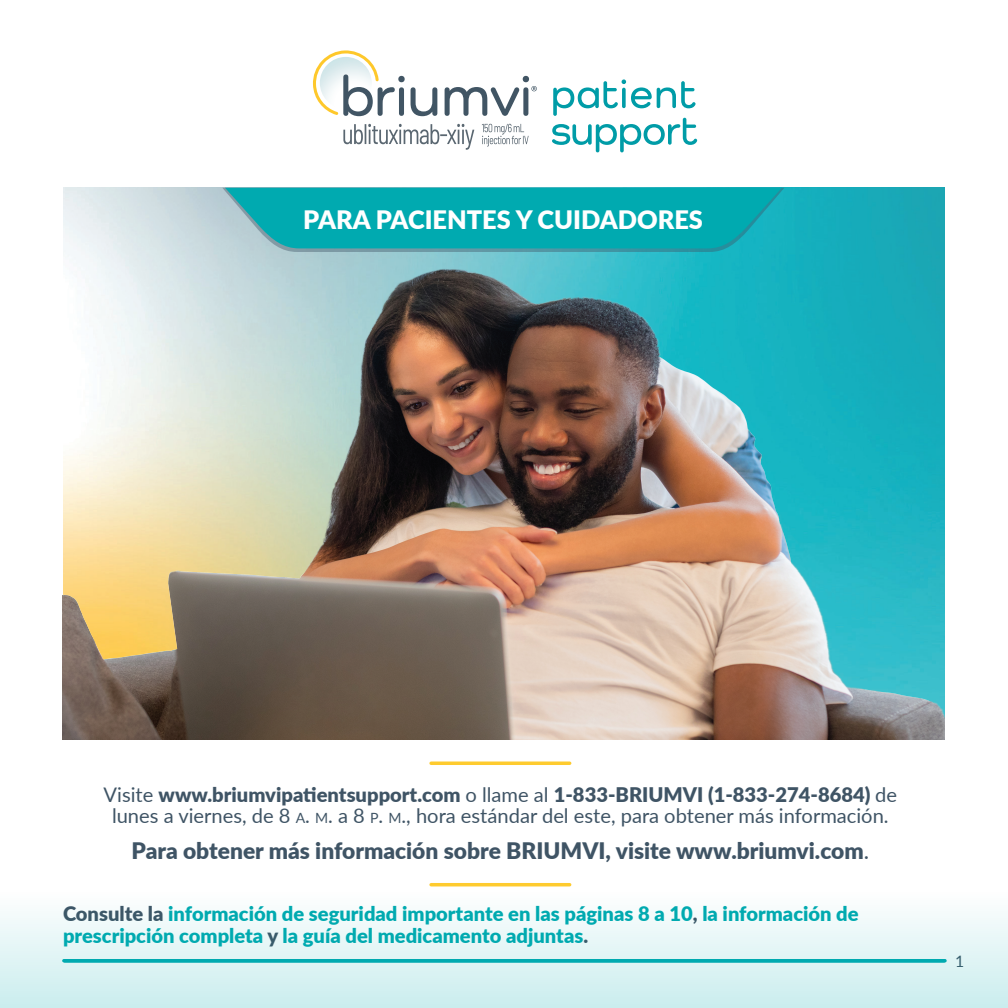
<style>
.page{position:relative;width:1008px;height:1008px;background:#fff}
.page>*{position:absolute;margin:0;border:0;box-sizing:border-box;transform-origin:0 0}
.Body_copy{font:900 25.38px "Lato";color:#fff}
.Body_copy-2{font:900 22.75px "Lato";color:#3f5465}
.Body_copy-3{font:20.12px/21.9px "Lato";color:#3f5465;text-align:center}
.t1{font:900 20.12px/21.9px "Lato";color:#00aab0}
.t2{font:15.75px "Lato";color:#3f5465}
.s1{font-weight:900}
.s2{font-size:14.17px}
.s3{font-style:inherit}
.s4{font-weight:400}
.s5{color:#3f5465}
</style>
<div class="page">
<div style="left:0;top:890px;width:1008px;height:118px;background:linear-gradient(to bottom,#fefefe,#c6eced)"></div>
<hr style="left:65px;top:959px;width:880px;height:3px;background:#00aab0">
<img style="left:63px;top:188px;width:882px;height:34px">
<hr style="left:431px;top:762px;width:139px;height:3px;background:#fecb2f">
<hr style="left:431px;top:883px;width:139px;height:3px;background:#fecb2f">
<div style="left:222px;top:188px;width:562px;height:34px;background:#00aab0"></div>
<img style="left:62px;top:222px;width:883px;height:517px">
<div style="left:398px;top:76px;width:7px;height:6px;background:#415564;border-radius:50%"></div>
<svg style="left:313px;top:50px;width:82px;height:66px"></svg>
<svg style="left:411px;top:87px;width:26px;height:29px"></svg>
<div style="left:399px;top:87px;width:5px;height:29px;background:#415564;border-radius:3px"></div>
<svg style="left:343px;top:124px;width:131px;height:26px"></svg>
<svg style="left:482px;top:124px;width:47px;height:23px"></svg>
<svg style="left:552px;top:79px;width:145px;height:73px"></svg>
<svg style="left:445px;top:76px;width:92px;height:40px"></svg>
<p class="Body_copy" style="left:303px;top:200px;width:401px">PARA PACIENTES Y CUIDADORES</p>
<p class="Body_copy-3" style="left:104px;top:782px;width:795px">Visite <span class="s1">www.briumvipatientsupport.com</span> o llame al <span class="s1">1-833-BRIUMVI (1-833-274-8684)</span> de lunes a viernes, de 8 <span class="s2">A</span><span class="s3">.</span> <span class="s2">M</span><span class="s3">.</span> a 8 <span class="s2">P</span><span class="s3">.</span> <span class="s2">M</span><span class="s3">.,</span> hora estándar del este, para obtener más información.</p>
<p class="Body_copy-2" style="left:132px;top:833px;width:739px">Para obtener más información sobre BRIUMVI, visite www.briumvi.com<span class="s4">.</span></p>
<p class="t1" style="left:63px;top:902px;width:797px"><span class="s5">Consulte la</span> información de seguridad importante en las páginas 8 a 10<span class="s5">,</span> la información de prescripción completa <span class="s5">y</span> la guía del medicamento adjuntas<span class="s5">.</span></p>
<p class="t2" style="left:955px;top:950px;width:11px">1</p>
</div>
